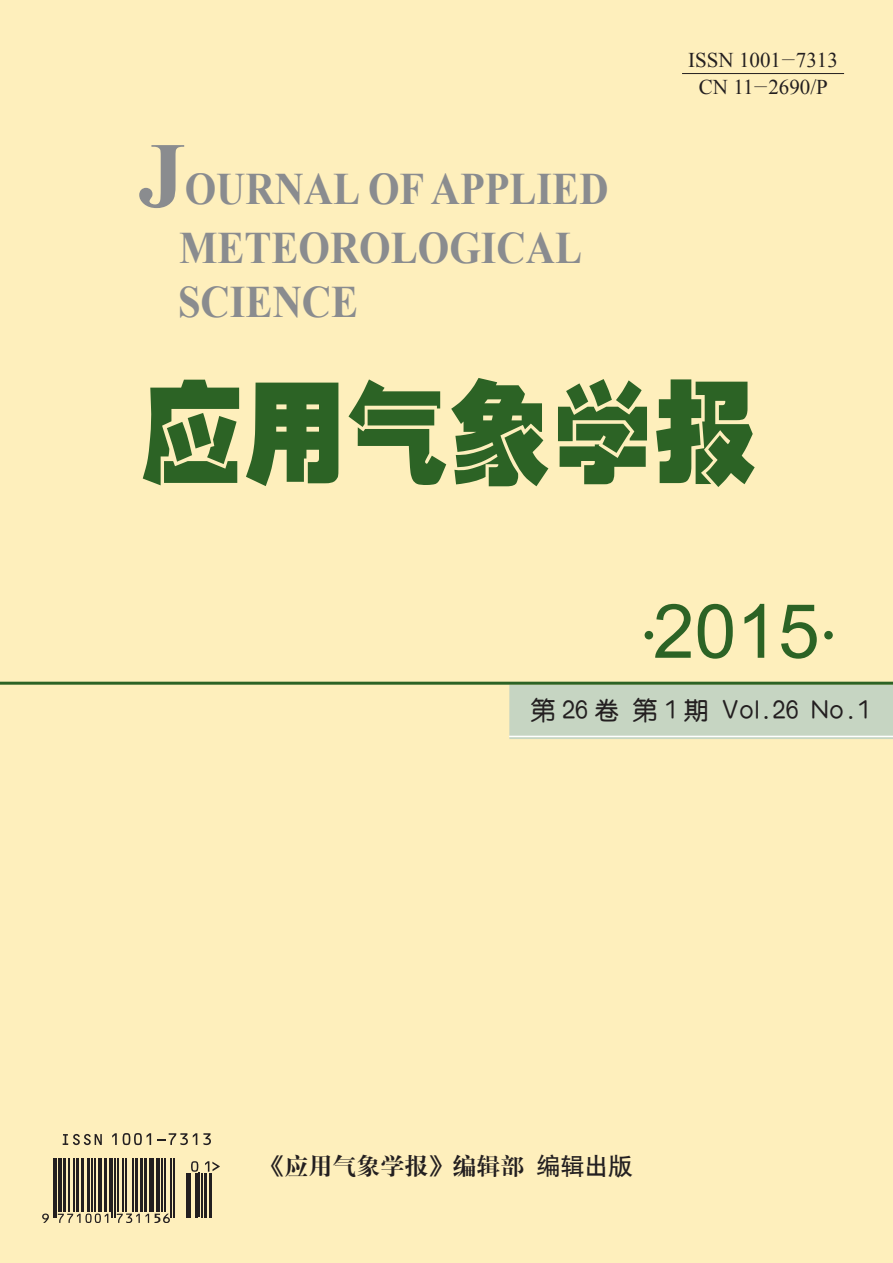
<style>
.page{position:relative;width:893px;height:1263px;background:#feefbc}
.page>*{position:absolute;margin:0;border:0;box-sizing:border-box;transform-origin:0 0}
.t1{font:114px "H Yb 4 gj";color:#2c6325;scale:.9 1}
.t2{font:700 93px "Times New Roman";color:#8a8c8f}
.t3{font:75px "Arial";color:#2c6325}
.t4{font:700 45px "Times New Roman";color:#8a8c8f;scale:.9 1}
.t5{font:25.5px "H Ye 3 gj";color:#231f20}
.t6{font:24px "H Ya 4 gj";color:#231f20}
.t7{font:21px/27px "Times New Roman";color:#231f20;text-align:center}
.s1{font-family:"H Ya 1 gj"}
.s2{font-family:"H Yb 1 gj"}
</style>
<div class="page">
<div style="left:509px;top:685px;width:384px;height:54px;background:#c6d5c2"></div>
<hr style="left:509px;top:736px;width:384px;height:1px;background:#fff">
<hr style="left:0;top:682px;width:893px;height:3px;background:#2c6325">
<div style="left:645px;top:632px;width:7px;height:7px;background:#2c6325;border-radius:50%"></div>
<div style="left:645px;top:631px;width:8px;height:8px;border:2px solid #2c6325;border-radius:50%"></div>
<div style="left:825px;top:632px;width:7px;height:7px;background:#2c6325;border-radius:50%"></div>
<div style="left:824px;top:631px;width:9px;height:8px;border:2px solid #2c6325;border-radius:50%"></div>
<hr style="left:53px;top:1158px;width:1px;height:59px;background:#231f20">
<hr style="left:56px;top:1158px;width:1px;height:59px;background:#231f20">
<hr style="left:58px;top:1158px;width:4px;height:54px;background:#231f20">
<hr style="left:63px;top:1158px;width:3px;height:54px;background:#231f20">
<hr style="left:68px;top:1158px;width:2px;height:54px;background:#231f20">
<hr style="left:74px;top:1158px;width:1px;height:54px;background:#231f20">
<hr style="left:76px;top:1158px;width:3px;height:54px;background:#231f20">
<hr style="left:81px;top:1158px;width:3px;height:54px;background:#231f20">
<hr style="left:88px;top:1158px;width:2px;height:54px;background:#231f20">
<hr style="left:91px;top:1158px;width:2px;height:54px;background:#231f20">
<hr style="left:94px;top:1158px;width:1px;height:54px;background:#231f20">
<hr style="left:98px;top:1158px;width:4px;height:54px;background:#231f20">
<hr style="left:157px;top:1158px;width:3px;height:54px;background:#231f20">
<hr style="left:164px;top:1158px;width:2px;height:54px;background:#231f20">
<hr style="left:162px;top:1158px;width:1px;height:54px;background:#231f20">
<hr style="left:104px;top:1158px;width:3px;height:54px;background:#231f20">
<hr style="left:109px;top:1158px;width:1px;height:54px;background:#231f20">
<hr style="left:112px;top:1158px;width:1px;height:59px;background:#231f20">
<hr style="left:114px;top:1158px;width:2px;height:59px;background:#231f20">
<hr style="left:171px;top:1158px;width:1px;height:59px;background:#231f20">
<hr style="left:173px;top:1158px;width:1px;height:59px;background:#231f20">
<hr style="left:186px;top:1173px;width:1px;height:44px;background:#231f20">
<hr style="left:199px;top:1173px;width:1px;height:44px;background:#231f20">
<hr style="left:201px;top:1173px;width:2px;height:44px;background:#231f20">
<hr style="left:117px;top:1158px;width:1px;height:54px;background:#231f20">
<hr style="left:122px;top:1158px;width:1px;height:54px;background:#231f20">
<hr style="left:126px;top:1158px;width:1px;height:54px;background:#231f20">
<hr style="left:132px;top:1158px;width:2px;height:54px;background:#231f20">
<hr style="left:153px;top:1158px;width:1px;height:54px;background:#231f20">
<hr style="left:135px;top:1158px;width:2px;height:54px;background:#231f20">
<hr style="left:140px;top:1158px;width:3px;height:54px;background:#231f20">
<hr style="left:144px;top:1158px;width:2px;height:54px;background:#231f20">
<hr style="left:149px;top:1158px;width:2px;height:54px;background:#231f20">
<hr style="left:189px;top:1173px;width:2px;height:44px;background:#231f20">
<hr style="left:195px;top:1173px;width:2px;height:44px;background:#231f20">
<hr style="left:204px;top:1173px;width:2px;height:44px;background:#231f20">
<hr style="left:209px;top:1173px;width:3px;height:44px;background:#231f20">
<svg style="left:42px;top:1213px;width:7px;height:10px"></svg>
<svg style="left:191px;top:1161px;width:7px;height:11px"></svg>
<svg style="left:58px;top:1213px;width:50px;height:10px"></svg>
<svg style="left:205px;top:1161px;width:15px;height:11px"></svg>
<svg style="left:63px;top:1134px;width:39px;height:11px"></svg>
<svg style="left:112px;top:1133px;width:5px;height:12px"></svg>
<svg style="left:123px;top:1133px;width:28px;height:12px"></svg>
<svg style="left:157px;top:1133px;width:40px;height:12px"></svg>
<svg style="left:203px;top:1133px;width:8px;height:12px"></svg>
<svg style="left:117px;top:1213px;width:53px;height:10px"></svg>
<hr style="left:682px;top:73px;width:162px;height:1px;background:#231f20">
<h2 class="t2" style="left:138px;top:111px;width:48px">J</h2>
<p class="t4" style="left:185px;top:158px;width:472px">OURNAL OF APPLIED</p>
<p class="t4" style="left:179px;top:217px;width:449px">METEOROLOGICAL</p>
<p class="t4" style="left:178px;top:271px;width:202px">SCIENCE</p>
<p class="t7" style="left:688px;top:46px;width:151px">ISSN 1001<span class="s1">-</span>7313<br>CN 11<span class="s1">-</span>2690/P</p>
<h1 class="t1" style="left:141px;top:376px;width:686px">应用气象学报</h1>
<h3 class="t3" style="left:653px;top:582px;width:168px">2015</h3>
<p class="t5" style="left:530px;top:697px;width:341px">第 26 卷 第 1 期 Vol.26 No.1</p>
<p class="t6" style="left:260px;top:1154px;width:373px">《应用气象学报》编辑部<span class="s2">编辑出版</span></p>
</div>
